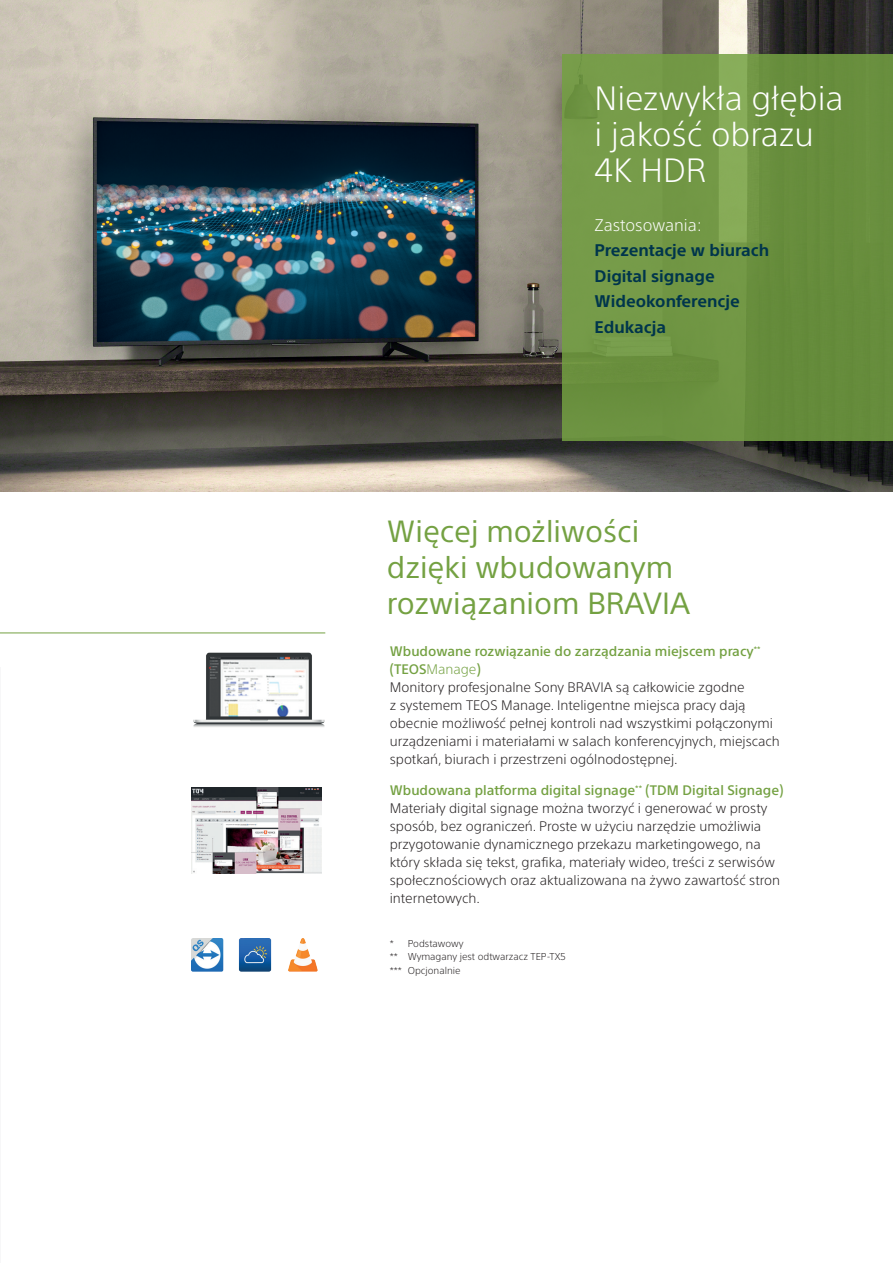
<style>
.page{position:relative;width:893px;height:1263px;background:#fff}
.page>*{position:absolute;margin:0;border:0;box-sizing:border-box;transform-origin:0 0}
.t1{font:300 33px/36px "SST Pro";color:#fff}
.t2{font:30px/36px "SST Pro";color:#74a142}
.t3{font:700 16.5px/25.5px "SST Pro";color:#00354c}
.t4{font:300 16.5px "SST Pro";color:#fff}
.t5{font:300 13.5px/18px "SST Pro";color:#231f20}
.t6{font:300 9.75px/13.5px "SST Pro";color:#231f20}
.s1{font-weight:500;color:#74a142}
.s2{color:#74a142}
</style>
<div class="page">
<img style="left:0;top:0;width:893px;height:492px">
<hr style="left:0;top:668px;width:1px;height:595px;background:#939598">
<div style="left:563px;top:54px;width:330px;height:386px;background:#6c9240"></div>
<img style="left:191px;top:939px;width:127px;height:33px">
<hr style="left:0;top:632px;width:325px;height:1px;background:#74a142">
<img style="left:191px;top:787px;width:130px;height:86px">
<img style="left:193px;top:652px;width:132px;height:75px">
<h1 class="t1" style="left:595px;top:80px;width:250px">Niezwykła głębia i jakość obrazu<br>4K HDR</h1>
<p class="t4" style="left:595px;top:215px;width:109px">Zastosowania:</p>
<p class="t3" style="left:595px;top:237px;width:176px">Prezentacje w biurach<br>Digital signage<br>Wideokonferencje<br>Edukacja</p>
<h2 class="t2" style="left:387px;top:513px;width:305px">Więcej możliwości dzięki wbudowanym rozwiązaniom BRAVIA</h2>
<p class="t5" style="left:390px;top:642px;width:392px"><span class="s1">Wbudowane rozwiązanie do zarządzania miejscem pracy</span><sup>** </sup><span class="s1">(TEOS</span><span class="s2">Manage</span><span class="s1">)<br></span>Monitory profesjonalne Sony BRAVIA są całkowicie zgodne<br>z systemem TEOS Manage. Inteligentne miejsca pracy dają obecnie możliwość pełnej kontroli nad wszystkimi połączonymi urządzeniami i materiałami w salach konferencyjnych, miejscach spotkań, biurach i przestrzeni ogólnodostępnej.</p>
<p class="t5" style="left:390px;top:781px;width:395px"><span class="s1">Wbudowana platforma digital signage</span><sup>**</sup> <span class="s1">(TDM Digital Signage)<br></span>Materiały digital signage można tworzyć i generować w prosty sposób, bez ograniczeń. Proste w użyciu narzędzie umożliwia przygotowanie dynamicznego przekazu marketingowego, na który składa się tekst, grafika, materiały wideo, treści z serwisów społecznościowych oraz aktualizowana na żywo zawartość stron internetowych.</p>
<p class="t6" style="left:390px;top:936px;width:177px">* Podstawowy<br>** Wymagany jest odtwarzacz TEP-TX5 *** Opcjonalnie</p>
</div>
